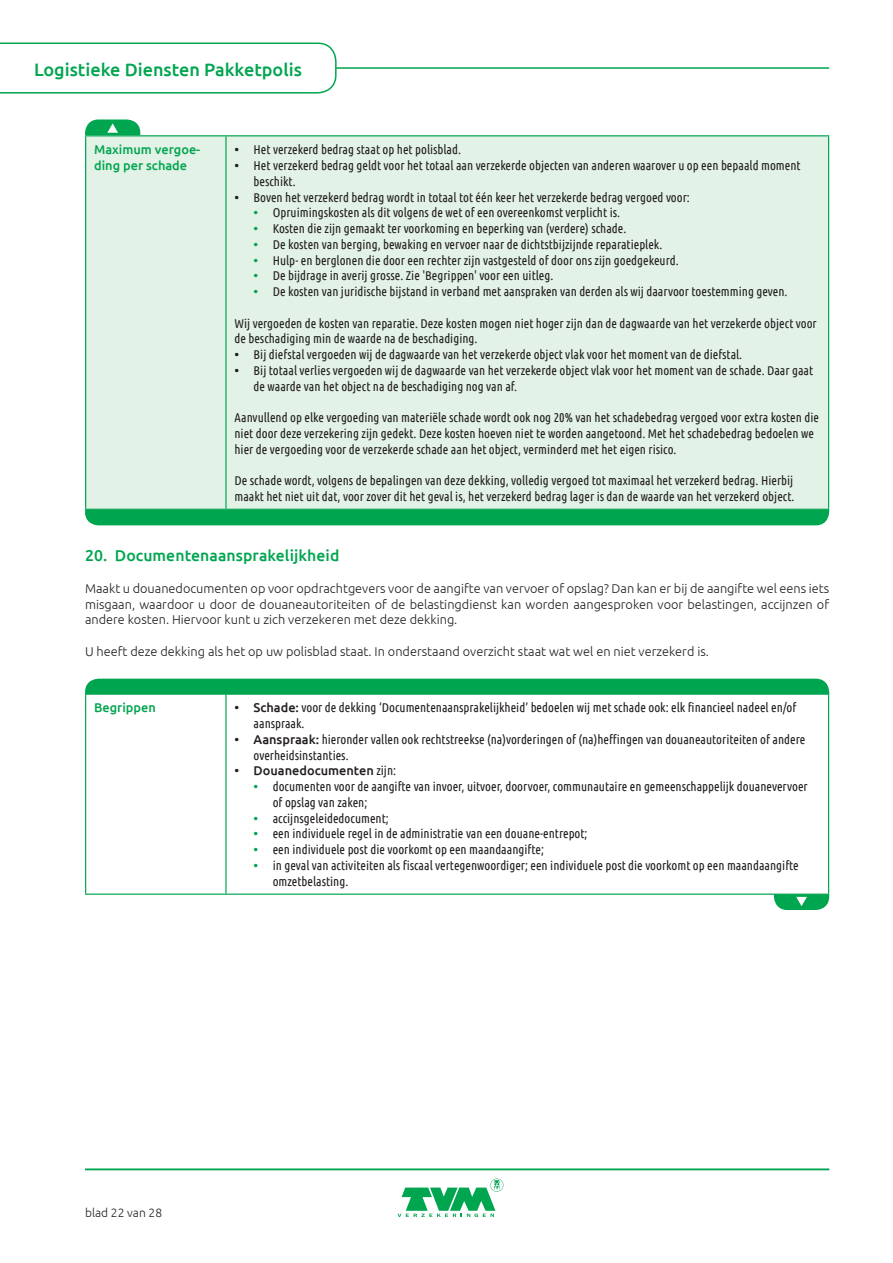
<style>
.page{position:relative;width:893px;height:1263px;background:#fff}
.page>*{position:absolute;margin:0;border:0;box-sizing:border-box;transform-origin:0 0}
.t1{font:500 18px "Ubuntu";color:#00a54f}
.Bodykop_gr_10_5pt{font:500 15.75px "Ubuntu";letter-spacing:.005em;color:#00a54f}
.Body_tabel{font:12.75px/15.8px "Ubuntu Condensed";color:#231f20}
.Body{font:300 12.75px/15.8px "Ubuntu";color:#231f20;text-align:justify}
.Body-2{font:500 12.75px/15.8px "Ubuntu";color:#00a54f}
.Body_tabel-2{font:500 12.75px "Ubuntu";color:#231f20}
.t2{font:300 12px "Ubuntu";color:#231f20}
.s1{font-family:"Ubuntu";font-weight:500}
.s2{font-family:"Ubuntu";font-weight:500;color:#00a54f}
.s3{font-family:"Ubuntu Condensed";font-weight:400}
</style>
<div class="page">
<div style="left:85px;top:510px;width:744px;height:15px;background:#00a54f"></div>
<svg style="left:85px;top:119px;width:55px;height:16px"></svg>
<div style="left:85px;top:679px;width:744px;height:14px;background:#00a54f"></div>
<svg style="left:774px;top:895px;width:55px;height:15px"></svg>
<div style="left:86px;top:136px;width:742px;height:373px;background:#e3f2e7"></div>
<hr style="left:85px;top:135px;width:141px;height:1px;background:#00a54f">
<hr style="left:85px;top:136px;width:1px;height:373px;background:#00a54f">
<hr style="left:226px;top:135px;width:603px;height:1px;background:#00a54f">
<hr style="left:225px;top:136px;width:2px;height:373px;background:#00a54f">
<hr style="left:828px;top:136px;width:1px;height:373px;background:#00a54f">
<hr style="left:85px;top:509px;width:141px;height:1px;background:#00a54f">
<hr style="left:226px;top:509px;width:603px;height:1px;background:#00a54f">
<hr style="left:85px;top:693px;width:141px;height:2px;background:#00a54f">
<hr style="left:85px;top:695px;width:1px;height:198px;background:#00a54f">
<hr style="left:226px;top:693px;width:603px;height:2px;background:#00a54f">
<hr style="left:225px;top:695px;width:2px;height:198px;background:#00a54f">
<hr style="left:828px;top:695px;width:1px;height:198px;background:#00a54f">
<hr style="left:85px;top:893px;width:141px;height:2px;background:#00a54f">
<hr style="left:226px;top:893px;width:603px;height:2px;background:#00a54f">
<hr style="left:85px;top:67px;width:744px;height:2px;background:#00a54f">
<svg style="left:0;top:42px;width:337px;height:52px"></svg>
<svg style="left:398px;top:1178px;width:105px;height:39px"></svg>
<hr style="left:85px;top:1169px;width:744px;height:1px;background:#00a54f">
<h1 class="t1" style="left:34px;top:58px;width:269px">Logistieke Diensten Pakketpolis</h1>
<p class="Body-2" style="left:94px;top:141px;width:108px">Maximum vergoe&shy;ding per schade</p>
<p class="Body_tabel" style="left:234px;top:141px;width:228px"><span class="s1">•</span> Het verzekerd bedrag staat op het polisblad.</p>
<p class="Body_tabel" style="left:254px;top:157px;width:548px;text-indent:-19px"><span class="s1">•</span> Het verzekerd bedrag geldt voor het totaal aan verzekerde objecten van anderen waarover u op een bepaald moment beschikt.</p>
<p class="Body_tabel" style="left:234px;top:189px;width:457px"><span class="s1">•</span> Boven het verzekerd bedrag wordt in totaal tot één keer het verzekerde bedrag vergoed voor:</p>
<p class="Body_tabel" style="left:254px;top:204px;width:368px"><span class="s2">•</span> Opruimingskosten als dit volgens de wet of een overeenkomst verplicht is.</p>
<p class="Body_tabel" style="left:254px;top:220px;width:374px"><span class="s2">•</span> Kosten die zijn gemaakt ter voorkoming en beperking van (verdere) schade.</p>
<p class="Body_tabel" style="left:254px;top:236px;width:410px"><span class="s2">•</span> De kosten van berging, bewaking en vervoer naar de dichtstbijzijnde reparatieplek.</p>
<p class="Body_tabel" style="left:254px;top:252px;width:427px"><span class="s2">•</span> Hulp- en berglonen die door een rechter zijn vastgesteld of door ons zijn goedgekeurd.</p>
<p class="Body_tabel" style="left:254px;top:267px;width:301px"><span class="s2">•</span> De bijdrage in averij grosse. Zie 'Begrippen' voor een uitleg.</p>
<p class="Body_tabel" style="left:254px;top:283px;width:535px"><span class="s2">•</span> De kosten van juridische bijstand in verband met aanspraken van derden als wij daarvoor toestemming geven.</p>
<p class="Body_tabel" style="left:234px;top:315px;width:584px">Wij vergoeden de kosten van reparatie. Deze kosten mogen niet hoger zijn dan de dagwaarde van het verzekerde object voor de beschadiging min de waarde na de beschadiging.</p>
<p class="Body_tabel" style="left:234px;top:346px;width:509px"><span class="s1">•</span> Bij diefstal vergoeden wij de dagwaarde van het verzekerde object vlak voor het moment van de diefstal.</p>
<p class="Body_tabel" style="left:254px;top:362px;width:561px;text-indent:-19px"><span class="s1">•</span> Bij totaal verlies vergoeden wij de dagwaarde van het verzekerde object vlak voor het moment van de schade. Daar gaat de waarde van het object na de beschadiging nog van af.</p>
<p class="Body_tabel" style="left:234px;top:409px;width:586px">Aanvullend op elke vergoeding van materiële schade wordt ook nog 20% van het schadebedrag vergoed voor extra kosten die niet door deze verzekering zijn gedekt. Deze kosten hoeven niet te worden aangetoond. Met het schadebedrag bedoelen we hier de vergoeding voor de verzekerde schade aan het object, verminderd met het eigen risico.</p>
<p class="Body_tabel" style="left:234px;top:472px;width:562px">De schade wordt, volgens de bepalingen van deze dekking, volledig vergoed tot maximaal het verzekerd bedrag. Hierbij maakt het niet uit dat, voor zover dit het geval is, het verzekerd bedrag lager is dan de waarde van het verzekerd object.</p>
<p class="Bodykop_gr_10_5pt" style="left:85px;top:546px;width:256px">20. Documentenaansprakelijkheid</p>
<p class="Body" style="left:85px;top:580px;width:746px">Maakt u douanedocumenten op voor opdrachtgevers voor de aangifte van vervoer of opslag? Dan kan er bij de aangifte wel eens iets misgaan, waardoor u door de douaneautoriteiten of de belastingdienst kan worden aangesproken voor belastingen, accijnzen of andere kosten. Hiervoor kunt u zich verzekeren met deze dekking.</p>
<p class="Body" style="left:85px;top:643px;width:625px">U heeft deze dekking als het op uw polisblad staat. In onderstaand overzicht staat wat wel en niet verzekerd is.</p>
<p class="Body-2" style="left:94px;top:699px;width:63px">Begrippen</p>
<p class="Body_tabel" style="left:254px;top:699px;width:544px;text-indent:-19px"><span class="s1">• Schade:</span> voor de dekking ‘Documentenaansprakelijkheid’ bedoelen wij met schade ook: elk financieel nadeel en/of aanspraak.</p>
<p class="Body_tabel" style="left:254px;top:731px;width:553px;text-indent:-19px"><span class="s1">• Aanspraak:</span> hieronder vallen ook rechtstreekse (na)vorderingen of (na)heffingen van douaneautoriteiten of andere overheidsinstanties.</p>
<p class="Body_tabel-2" style="left:234px;top:763px;width:163px">• Douanedocumenten <span class="s3">zijn:</span></p>
<p class="Body_tabel" style="left:273px;top:778px;width:536px;text-indent:-19px"><span class="s2">•</span> documenten voor de aangifte van invoer, uitvoer, doorvoer, communautaire en gemeenschappelijk douanevervoer of opslag van zaken;</p>
<p class="Body_tabel" style="left:254px;top:810px;width:137px"><span class="s2">•</span> accijnsgeleidedocument;</p>
<p class="Body_tabel" style="left:254px;top:825px;width:335px"><span class="s2">•</span> een individuele regel in de administratie van een douane-entrepot;</p>
<p class="Body_tabel" style="left:254px;top:841px;width:292px"><span class="s2">•</span> een individuele post die voorkomt op een maandaangifte;</p>
<p class="Body_tabel" style="left:273px;top:857px;width:528px;text-indent:-19px"><span class="s2">•</span> in geval van activiteiten als fiscaal vertegenwoordiger; een individuele post die voorkomt op een maandaangifte omzetbelasting.</p>
<p class="t2" style="left:85px;top:1205px;width:79px">blad 22 van 28</p>
</div>
